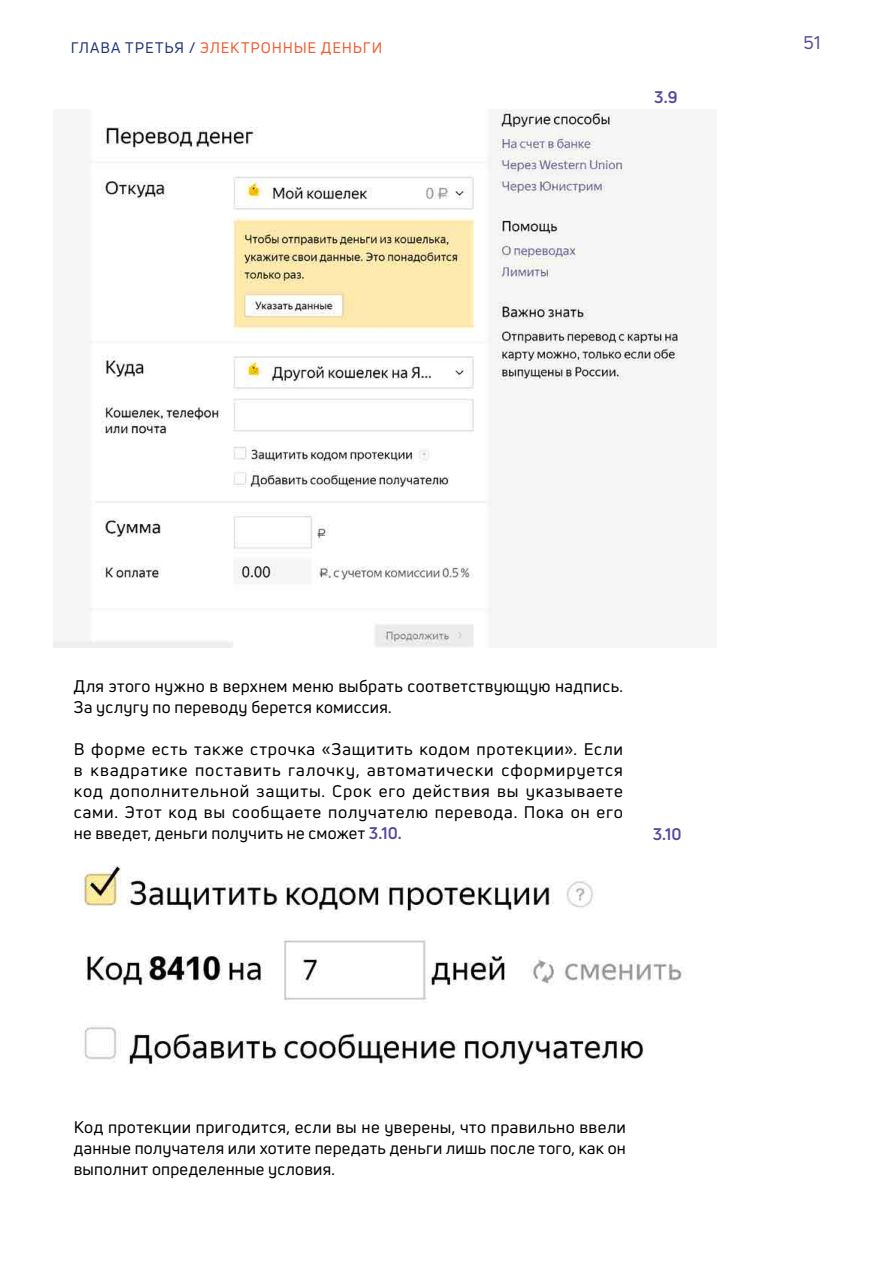
<style>
.page{position:relative;width:893px;height:1263px;background:#fff}
.page>*{position:absolute;margin:0;border:0;box-sizing:border-box;transform-origin:0 0}
.t1{font:18px "Uni Neue";color:#55499e}
.t2{font:16.5px/21px "Uni Neue";letter-spacing:.02em;color:#000;text-align:justify}
.t3{font:700 16.5px "Uni Neue";color:#55499e}
.t4{font:15px "Uni Neue";letter-spacing:.06em;color:#f15d31}
.s1{color:#213679}
.s2{font-weight:700;color:#55499e}
</style>
<div class="page">
<img style="left:53px;top:110px;width:625px;height:537px">
<img style="left:84px;top:866px;width:602px;height:202px">
<p class="t4" style="left:71px;top:39px;width:313px"><span class="s1">ГЛАВА ТРЕТЬЯ /</span> ЭЛЕКТРОННЫЕ ДЕНЬГИ</p>
<p class="t3" style="left:654px;top:87px;width:25px">3.9</p>
<p class="t1" style="left:804px;top:31px;width:18px">51</p>
<p class="t2" style="left:74px;top:675px;width:551px">Для этого нужно в верхнем меню выбрать соответствующую надпись.<br>За услугу по переводу берется комиссия.</p>
<p class="t2" style="left:74px;top:738px;width:551px">В форме есть также строчка «Защитить кодом протекции». Если в квадратике поставить галочку, автоматически сформируется код дополнительной защиты. Срок его действия вы указываете сами. Этот код вы сообщаете получателю перевода. Пока он его не введет, деньги получить не сможет <span class="s2">3.10.</span></p>
<p class="t3" style="left:653px;top:823px;width:31px">3.10</p>
<p class="t2" style="left:74px;top:1117px;width:554px">Код протекции пригодится, если вы не уверены, что правильно ввели данные получателя или хотите передать деньги лишь после того, как он выполнит определенные условия.</p>
</div>
